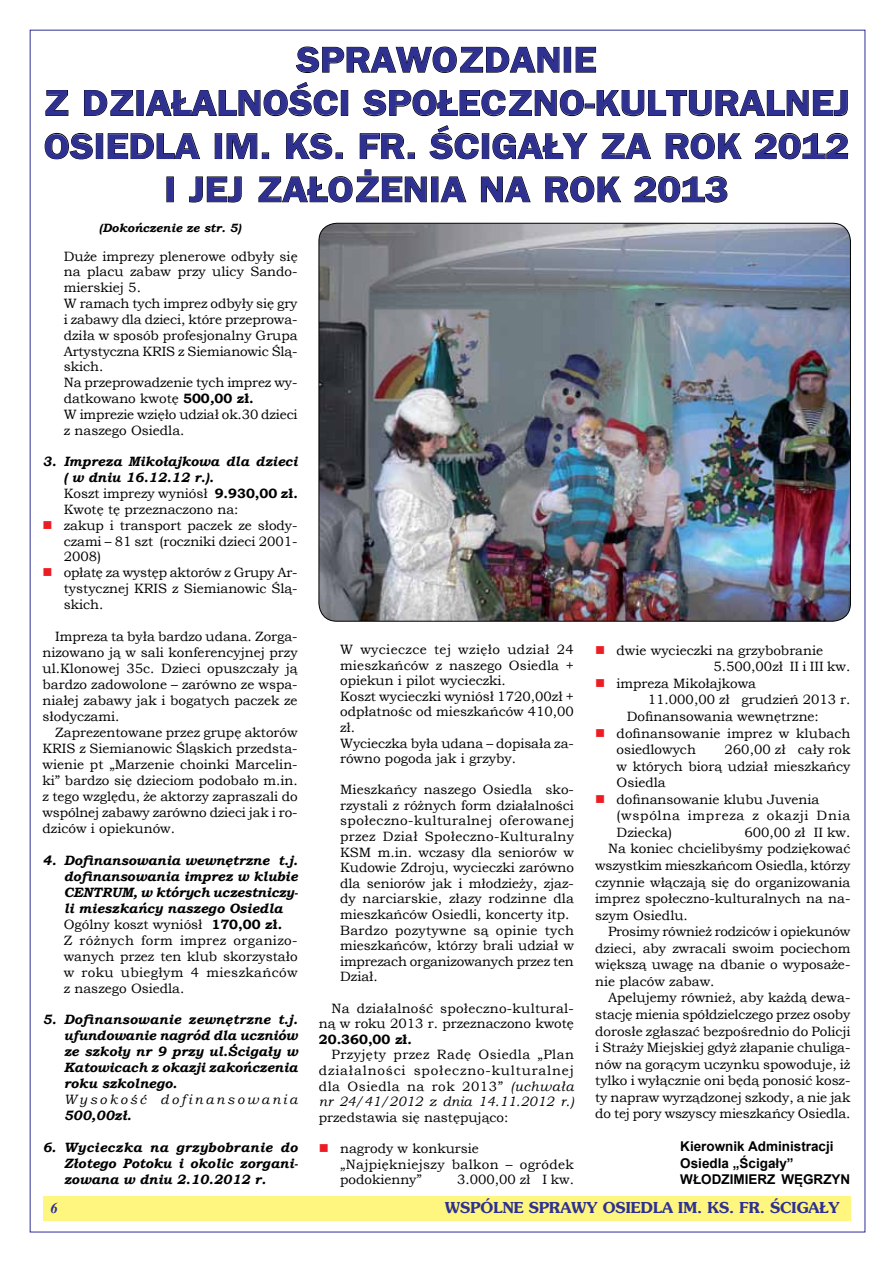
<style>
.page{position:relative;width:893px;height:1263px;background:#fff}
.page>*{position:absolute;margin:0;border:0;box-sizing:border-box;transform-origin:0 0}
.t1{font:700 36px "Frankfurt Gothic";color:#2e3092;scale:1.1 1}
.t2{font:700 15px "Southern";color:#2e3092}
.t3{font:italic 700 15px "Times New Roman";color:#2e3092}
.t4{font:13.5px/15.6px "Bookman Old Style";color:#000}
.t5{font:italic 700 13.5px/16px "Bookman Old Style";color:#000;text-align:justify}
.t6{font:13.5px/15.8px "Bookman Old Style";letter-spacing:.025em;color:#000}
.t7{font:700 13.5px/16.5px "Arial";color:#000}
.t8{font:italic 13.5px "Bookman Old Style";letter-spacing:.185em;color:#000}
.t9{font:italic 700 12px "Bookman Old Style";color:#000}
.s1{font-weight:700}
.s2{font-weight:700;font-style:italic}
.s3{font-weight:400;font-style:normal}
.s4{font-style:normal}
.s5{color:#ed1c24}
.s6{font-style:italic}
</style>
<div class="page">
<div style="left:43px;top:1196px;width:807px;height:24px;background:#fff680"></div>
<svg style="left:295px;top:46px;width:265px;height:27px"></svg>
<div style="left:564px;top:47px;width:7px;height:25px;border:1px solid #000"></div>
<svg style="left:575px;top:47px;width:21px;height:26px"></svg>
<svg style="left:45px;top:90px;width:24px;height:26px"></svg>
<svg style="left:84px;top:90px;width:50px;height:26px"></svg>
<svg style="left:145px;top:82px;width:193px;height:34px"></svg>
<div style="left:341px;top:90px;width:7px;height:26px;border:1px solid #000"></div>
<svg style="left:363px;top:89px;width:221px;height:27px"></svg>
<svg style="left:596px;top:90px;width:252px;height:26px"></svg>
<svg style="left:44px;top:133px;width:49px;height:27px"></svg>
<div style="left:96px;top:133px;width:7px;height:26px;border:1px solid #000"></div>
<svg style="left:107px;top:133px;width:93px;height:26px"></svg>
<div style="left:215px;top:133px;width:7px;height:26px;border:1px solid #000"></div>
<svg style="left:226px;top:133px;width:32px;height:26px"></svg>
<div style="left:262px;top:153px;width:7px;height:6px;border:1px solid #000"></div>
<svg style="left:286px;top:133px;width:47px;height:27px"></svg>
<div style="left:336px;top:153px;width:7px;height:6px;border:1px solid #000"></div>
<svg style="left:359px;top:133px;width:46px;height:26px"></svg>
<div style="left:408px;top:153px;width:7px;height:6px;border:1px solid #000"></div>
<svg style="left:429px;top:125px;width:50px;height:35px"></svg>
<div style="left:482px;top:133px;width:7px;height:26px;border:1px solid #000"></div>
<svg style="left:492px;top:133px;width:96px;height:27px"></svg>
<svg style="left:601px;top:133px;width:50px;height:26px"></svg>
<svg style="left:665px;top:133px;width:77px;height:27px"></svg>
<svg style="left:755px;top:133px;width:93px;height:27px"></svg>
<div style="left:167px;top:177px;width:7px;height:25px;border:1px solid #000"></div>
<svg style="left:189px;top:176px;width:53px;height:27px"></svg>
<svg style="left:258px;top:169px;width:169px;height:34px"></svg>
<div style="left:431px;top:177px;width:7px;height:25px;border:1px solid #000"></div>
<svg style="left:440px;top:176px;width:27px;height:27px"></svg>
<svg style="left:481px;top:176px;width:50px;height:27px"></svg>
<svg style="left:545px;top:176px;width:77px;height:27px"></svg>
<svg style="left:634px;top:176px;width:94px;height:27px"></svg>
<img style="left:319px;top:223px;width:531px;height:398px">
<h1 class="t1" style="left:296px;top:39px;width:274px">SPRAWOZDANIE</h1>
<h1 class="t1" style="left:43px;top:82px;width:56px">Z DZIA</h1>
<h1 class="t1" style="left:172px;top:82px;width:40px">ŁALNOŚCI</h1>
<h1 class="t1" style="left:363px;top:82px;width:24px">SPO</h1>
<h1 class="t1" style="left:438px;top:82px;width:42px">ŁECZNO</h1>
<h1 class="t1" style="left:585px;top:82px;width:138px">-KULTURALNEJ</h1>
<h1 class="t1" style="left:44px;top:126px;width:45px">OSIEDLA</h1>
<h1 class="t1" style="left:213px;top:126px;width:434px">IM . KS. FR. ŚCIGAŁY ZA ROK</h1>
<h1 class="t1" style="left:754px;top:126px;width:88px">2012</h1>
<h1 class="t1" style="left:164px;top:169px;width:39px">I JEJ</h1>
<h1 class="t1" style="left:256px;top:169px;width:133px">ZAŁOŻENIA</h1>
<h1 class="t1" style="left:479px;top:169px;width:82px">NA ROK</h1>
<h1 class="t1" style="left:633px;top:169px;width:88px">2013</h1>
<p class="t9" style="left:99px;top:219px;width:143px">(Dokończenie ze str. 5)</p>
<p class="t4" style="left:64px;top:248px;width:235px">Duże imprezy plenerowe odbyły się na placu zabaw przy ulicy Sando&shy;mierskiej 5.<br>W ramach tych imprez odbyły się gry i zabawy dla dzieci, które przeprowa&shy;dziła w sposób profesjonalny Grupa<br>Artystyczna KRIS z Siemianowic Ślą&shy;skich.<br>Na przeprowadzenie tych imprez wy&shy;datkowano kwotę <span class="s1">500</span><span class="s2">,</span><span class="s1">00 zł.<br></span>W imprezie wzięło udział ok.30 dzieci z naszego Osiedla.</p>
<p class="t5" style="left:64px;top:454px;width:235px;text-align:left;text-indent:-21px">3. Impreza Mikołajkowa dla dzieci ( w dniu 16.12.12 r.).<br><span class="s3">Koszt imprezy wyniósł</span> <span class="s4">9.930,00 zł</span>.<br><span class="s3">Kwotę tę przeznaczono na:</span></p>
<p class="t4" style="left:64px;top:517px;width:235px;text-align:justify;text-indent:-21px"><span class="s5">■</span> zakup i transport paczek ze słody&shy;czami – 81 szt (roczniki dzieci 2001- 2008)</p>
<p class="t4" style="left:64px;top:565px;width:235px;text-align:justify;text-indent:-21px"><span class="s5">■</span> opłatę za występ aktorów z Grupy Ar&shy;tystycznej KRIS z Siemianowic Ślą&shy;skich.</p>
<p class="t4" style="left:43px;top:628px;width:257px;line-height:16px;text-align:justify;text-indent:13px">Impreza ta była bardzo udana. Zorga&shy;nizowano ją w sali konferencyjnej przy ul.Klonowej 35c. Dzieci opuszczały ją bardzo zadowolone – zarówno ze wspa&shy;niałej zabawy jak i bogatych paczek ze słodyczami.</p>
<p class="t4" style="left:43px;top:724px;width:257px;line-height:16px;text-align:justify;text-indent:13px">Zaprezentowane przez grupę aktorów KRIS z Siemianowic Śląskich przedsta&shy;wienie pt „Marzenie choinki Marcelin&shy;ki” bardzo się dzieciom podobało m.in. z tego względu, że aktorzy zapraszali do wspólnej zabawy zarówno dzieci jak i ro&shy;dziców i opiekunów.</p>
<p class="t4" style="left:64px;top:852px;width:236px;line-height:16px;text-indent:-21px"><span class="s2">4. Dofinansowania wewnętrzne t.j. dofinansowania imprez w klubie<br>CENTRUM, w których uczestniczy&shy;li mieszkańcy naszego Osiedla<br></span>Ogólny koszt wyniósł <span class="s1">170,00 zł</span><span class="s2">.<br></span>Z różnych form imprez organizo&shy;wanych przez ten klub skorzystało w roku ubiegłym 4 mieszkańców z naszego Osiedla.</p>
<p class="t5" style="left:64px;top:1012px;width:236px;text-indent:-21px">5. Dofinansowanie zewnętrzne t.j. ufundowanie nagród dla uczniów ze szkoły nr 9 przy ul.Ścigały w Katowicach z okazji zakończenia roku szkolnego.</p>
<p class="t8" style="left:64px;top:1091px;width:235px">Wysokość dofinansowania</p>
<p class="t5" style="left:64px;top:1107px;width:69px">500,00zł.</p>
<p class="t5" style="left:64px;top:1139px;width:236px;text-indent:-21px">6. Wycieczka na grzybobranie do Złotego Potoku i okolic zorgani&shy;zowana w dniu 2.10.2012 r.</p>
<p class="t4" style="left:340px;top:642px;width:235px">W wycieczce tej wzięło udział 24 mieszkańców z naszego Osiedla + opiekun i pilot wycieczki.<br>Koszt wycieczki wyniósł 1720,00zł + odpłatnośc od mieszkańców 410,00 zł.<br>Wycieczka była udana – dopisała za&shy;równo pogoda jak i grzyby.</p>
<p class="t4" style="left:340px;top:782px;width:235px">Mieszkańcy naszego Osiedla sko&shy;rzystali z różnych form działalności społeczno-kulturalnej oferowanej przez Dział Społeczno-Kulturalny<br>KSM m.in. wczasy dla seniorów w<br>Kudowie Zdroju, wycieczki zarówno dla seniorów jak i młodzieży, zjaz&shy;dy narciarskie, złazy rodzinne dla mieszkańców Osiedli, koncerty itp.<br>Bardzo pozytywne są opinie tych mieszkańców, którzy brali udział w imprezach organizowanych przez ten<br>Dział.</p>
<p class="t4" style="left:319px;top:1000px;width:257px;text-align:justify;text-indent:13px">Na działalność społeczno-kultural&shy;ną w roku 2013 r. przeznaczono kwotę <span class="s1">20.360,00 zł</span><span class="s2">.</span></p>
<p class="t4" style="left:319px;top:1047px;width:257px;text-align:justify;text-indent:13px">Przyjęty przez Radę Osiedla „Plan działalności społeczno-kulturalnej dla Osiedla na rok 2013” <span class="s6">(uchwała nr 24/41/2012 z dnia 14.11.2012 r.)</span></p>
<p class="t4" style="left:319px;top:1109px;width:191px">przedstawia się następująco:</p>
<p class="t6" style="left:340px;top:1140px;width:235px;text-indent:-21px"><span class="s5">■</span> nagrody w konkursie „Najpiękniejszy balkon – ogródek podokienny”</p>
<p class="t4" style="left:457px;top:1172px;width:118px">3.000,00 zł I kw.</p>
<p class="t4" style="left:713px;top:642px;width:138px;line-height:16.5px;text-indent:-118px"><span class="s5">■</span> dwie wycieczki na grzybobranie<br>5.500,00zł II i III kw.</p>
<p class="t4" style="left:595px;top:675px;width:162px"><span class="s5">■</span> impreza Mikołajkowa</p>
<p class="t4" style="left:648px;top:692px;width:204px">11.000,00 zł grudzień 2013 r.</p>
<p class="t4" style="left:627px;top:709px;width:194px">Dofinansowania wewnętrzne:</p>
<p class="t4" style="left:616px;top:725px;width:235px;line-height:16.5px;text-indent:-21px"><span class="s5">■</span> dofinansowanie imprez w klubach osiedlowych</p>
<p class="t4" style="left:616px;top:741px;width:235px;line-height:16.5px;text-align:justify;text-indent:108px">260,00 zł cały rok w których biorą udział mieszkańcy Osiedla</p>
<p class="t4" style="left:616px;top:791px;width:235px;line-height:16.5px;text-indent:-21px"><span class="s5">■</span> dofinansowanie klubu Juvenia (wspólna impreza z okazji Dnia<br>Dziecka)</p>
<p class="t4" style="left:744px;top:824px;width:107px">600,00 zł II kw.</p>
<p class="t4" style="left:608px;top:841px;width:244px">Na koniec chcielibyśmy podziękować</p>
<p class="t4" style="left:595px;top:858px;width:257px">wszystkim mieszkańcom Osiedla, którzy</p>
<p class="t4" style="left:595px;top:874px;width:257px">czynnie włączają się do organizowania</p>
<p class="t4" style="left:595px;top:891px;width:257px">imprez społeczno-kulturalnych na na-</p>
<p class="t4" style="left:595px;top:907px;width:94px">szym Osiedlu.</p>
<p class="t4" style="left:608px;top:924px;width:244px">Prosimy również rodziców i opiekunów</p>
<p class="t4" style="left:595px;top:940px;width:257px">dzieci, aby zwracali swoim pociechom</p>
<p class="t4" style="left:595px;top:957px;width:257px">większą uwagę na dbanie o wyposaże-</p>
<p class="t4" style="left:595px;top:973px;width:121px">nie placów zabaw.</p>
<p class="t4" style="left:608px;top:990px;width:244px">Apelujemy również, aby każdą dewa-</p>
<p class="t4" style="left:595px;top:1006px;width:257px">stację mienia spółdzielczego przez osoby</p>
<p class="t4" style="left:595px;top:1023px;width:257px">dorosłe zgłaszać bezpośrednio do Policji</p>
<p class="t4" style="left:595px;top:1040px;width:257px">i Straży Miejskiej gdyż złapanie chuliga-</p>
<p class="t4" style="left:595px;top:1056px;width:257px">nów na gorącym uczynku spowoduje, iż</p>
<p class="t4" style="left:595px;top:1073px;width:257px">tylko i wyłącznie oni będą ponosić kosz-</p>
<p class="t4" style="left:595px;top:1089px;width:257px">ty napraw wyrządzonej szkody, a nie jak</p>
<p class="t4" style="left:595px;top:1106px;width:257px">do tej pory wszyscy mieszkańcy Osiedla.</p>
<p class="t7" style="left:680px;top:1139px;width:155px">Kierownik Administracji<br>Osiedla „Ścigały”<br>Włodzimierz</p>
<p class="t7" style="left:781px;top:1172px;width:32px">Węgrzyn</p>
<p class="t3" style="left:50px;top:1198px;width:9px">6</p>
<p class="t2" style="left:445px;top:1198px;width:396px">WSPÓLNE SPRAWY OSIEDLA IM. KS. FR. ŚCIGAŁY</p>
</div>
